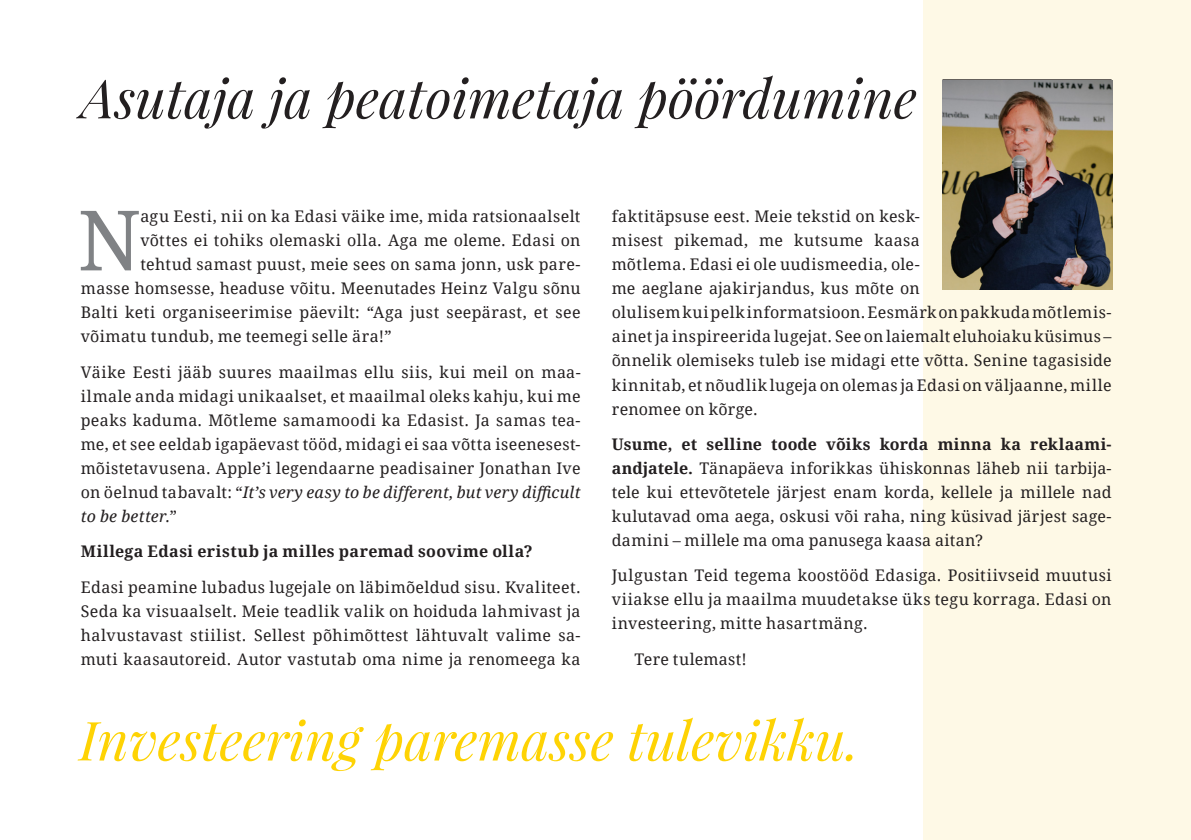
<style>
.page{position:relative;width:1191px;height:840px;background:#fff}
.page>*{position:absolute;margin:0;border:0;box-sizing:border-box;transform-origin:0 0}
.Body{font:83.2px "Droid Serif";color:#808285}
.Pealkiri_Bold{font:italic 54px "Playfair Display";color:#231f20}
.Pealkiri_Bold-2{font:italic 54px "Playfair Display";color:#fed304}
.Body-2{font:16px/24px "Droid Serif";letter-spacing:.02em;color:#231f20;text-align:justify}
.Body-3{font:700 16px "Droid Serif";letter-spacing:.025em;color:#231f20}
.s1{font-style:italic}
.s2{font-weight:700}
</style>
<div class="page">
<div style="left:923px;top:0;width:268px;height:839px;background:#fef9e6"></div>
<hr style="left:942px;top:79px;width:169px;height:1px;background:#231f20">
<img style="left:942px;top:80px;width:170px;height:209px">
<p class="Pealkiri_Bold" style="left:81px;top:62px;width:837px">Asutaja ja peatoimetaja pöördumine</p>
<p class="Body" style="left:78px;top:183px;width:65px">N</p>
<p class="Body-2" style="left:140px;top:204px;width:442px">agu Eesti, nii on ka Edasi väike ime, mida ratsionaalselt</p>
<p class="Body-2" style="left:140px;top:228px;width:442px">võttes ei tohiks olemaski olla. Aga me oleme. Edasi on</p>
<p class="Body-2" style="left:140px;top:252px;width:442px">tehtud samast puust, meie sees on sama jonn, usk pare-</p>
<p class="Body-2" style="left:81px;top:276px;width:501px">masse homsesse, headuse võitu. Meenutades Heinz Valgu sõnu</p>
<p class="Body-2" style="left:81px;top:300px;width:501px">Balti keti organiseerimise päevilt: “Aga just seepärast, et see</p>
<p class="Body-2" style="left:81px;top:324px;width:312px">võimatu tundub, me teemegi selle ära!”</p>
<p class="Body-2" style="left:81px;top:359px;width:501px">Väike Eesti jääb suures maailmas ellu siis, kui meil on maa&shy;ilmale anda midagi unikaalset, et maailmal oleks kahju, kui me peaks kaduma. Mõtleme samamoodi ka Edasist. Ja samas tea&shy;me, et see eeldab igapäevast tööd, midagi ei saa võtta iseenesest&shy;mõistetavusena. Apple’i legendaarne peadisainer Jonathan Ive on öelnud tabavalt: “<span class="s1">It’s very easy to be different, but very difficult to be better.</span>”</p>
<p class="Body-3" style="left:81px;top:540px;width:453px">Millega Edasi eristub ja milles paremad soovime olla?</p>
<p class="Body-2" style="left:81px;top:574px;width:501px">Edasi peamine lubadus lugejale on läbimõeldud sisu. Kvaliteet.<br>Seda ka visuaalselt. Meie teadlik valik on hoiduda lahmivast ja halvustavast stiilist. Sellest põhimõttest lähtuvalt valime sa&shy;muti kaasautoreid. Autor vastutab oma nime ja renomeega ka</p>
<p class="Body-2" style="left:612px;top:204px;width:501px;text-align:left">faktitäpsuse eest. Meie tekstid on kesk-<br>misest pikemad, me kutsume kaasa<br>mõtlema. Edasi ei ole uudismeedia, ole-<br>me aeglane ajakirjandus, kus mõte on<br>olulisem kui pelk informatsioon. Eesmärk on pakkuda mõtlemis&shy;ainet ja inspireerida lugejat. See on laiemalt eluhoiaku küsimus – õnnelik olemiseks tuleb ise midagi ette võtta. Senine tagasiside kinnitab, et nõudlik lugeja on olemas ja Edasi on väljaanne, mille renomee on kõrge.</p>
<p class="Body-2" style="left:612px;top:431px;width:501px"><span class="s2">Usume, et selline toode võiks korda minna ka reklaami&shy;andjatele.</span> Tänapäeva inforikkas ühiskonnas läheb nii tarbija&shy;tele kui ettevõtetele järjest enam korda, kellele ja millele nad kulutavad oma aega, oskusi või raha, ning küsivad järjest sage&shy;damini – millele ma oma panusega kaasa aitan?</p>
<p class="Body-2" style="left:612px;top:563px;width:501px">Julgustan Teid tegema koostööd Edasiga. Positiivseid muutusi viiakse ellu ja maailma muudetakse üks tegu korraga. Edasi on investeering, mitte hasartmäng.</p>
<p class="Body-2" style="left:634px;top:646px;width:114px">Tere tulemast!</p>
<p class="Pealkiri_Bold-2" style="left:79px;top:703px;width:781px">Investeering paremasse tulevikku.</p>
</div>
